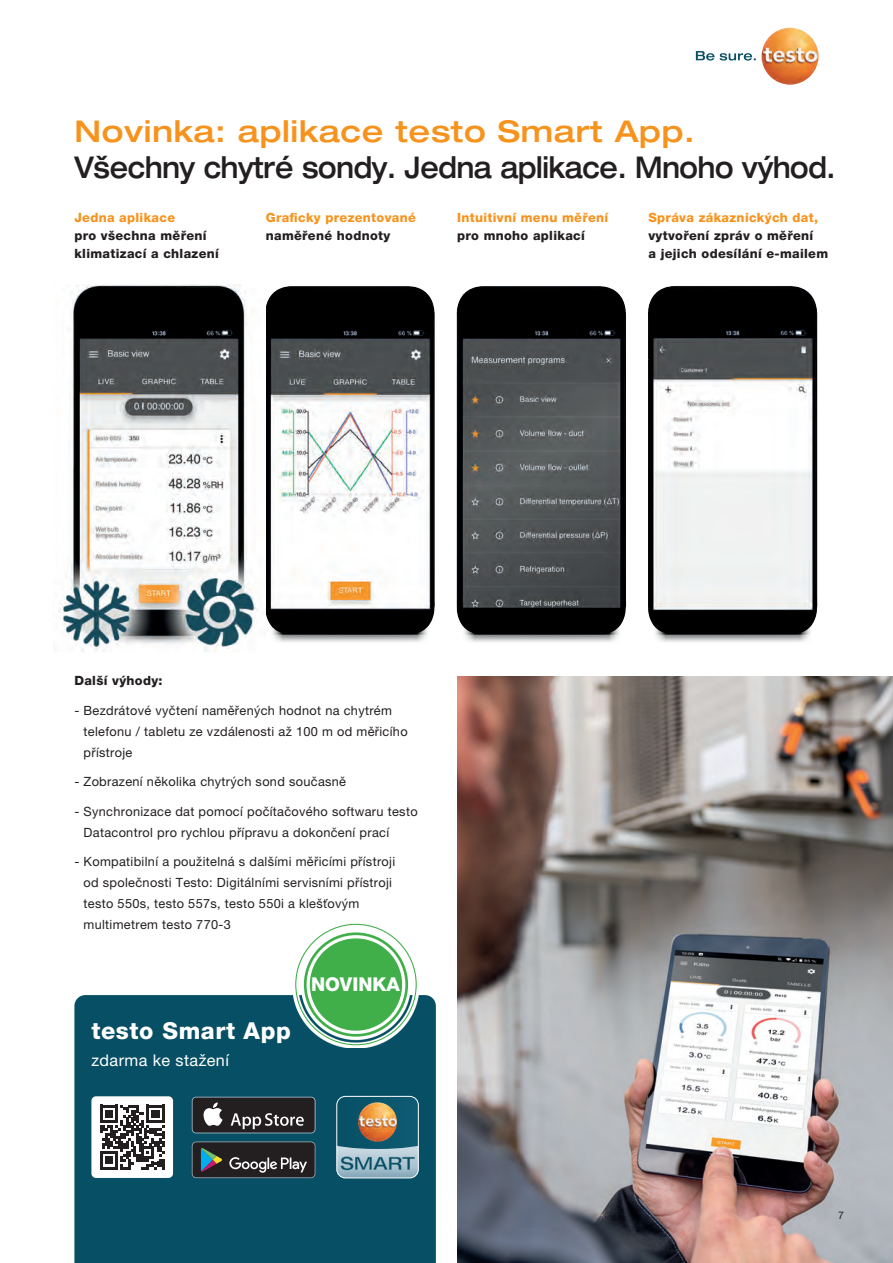
<style>
.page{position:relative;width:893px;height:1263px;background:#fff}
.page>*{position:absolute;margin:0;border:0;box-sizing:border-box;transform-origin:0 0}
.t1{font:500 expanded 30px "Helvetica Neue LTW1 G";letter-spacing:-.01em;color:#231f20;scale:.85 1}
.t2{font:500 expanded 30px "Helvetica Neue LTW1 G";letter-spacing:.025em;color:#f7931d}
.t3{font:800 23.4px "Helvetica Neue LTW1 G";letter-spacing:.025em;color:#fff}
.t4{font:800 19.05px "Helvetica Neue LTW1 G";color:#fff}
.t5{font:16.2px "Helvetica Neue LTW1 G";letter-spacing:.025em;color:#fff}
.t6{font:12.75px/21px "Helvetica Neue LTW1 G";letter-spacing:.025em;color:#231f20}
.t7{font:800 12.75px/18px "Helvetica Neue LTW1 G";letter-spacing:.025em;color:#231f20}
.t8{font:800 12.75px "Helvetica Neue LTW1 G";letter-spacing:.025em;color:#f7931d}
.t9{font:10.5px "Helvetica Neue LTW1 G";color:#231f20}
</style>
<div class="page">
<img style="left:272px;top:634px;width:155px;height:8px">
<img style="left:655px;top:634px;width:155px;height:8px">
<img style="left:464px;top:634px;width:155px;height:8px">
<svg style="left:696px;top:51px;width:60px;height:10px"></svg>
<img style="left:761px;top:28px;width:58px;height:57px;border-radius:29px">
<img style="left:648px;top:286px;width:166px;height:348px">
<img style="left:456px;top:286px;width:166px;height:348px">
<img style="left:266px;top:286px;width:164px;height:348px">
<img style="left:56px;top:285px;width:210px;height:367px">
<img style="left:457px;top:676px;width:436px;height:587px">
<div style="left:74px;top:995px;width:362px;height:268px;background:#074f64"></div>
<div style="left:91px;top:1096px;width:82px;height:82px;background:#fff;border-radius:5px"></div>
<svg style="left:100px;top:1105px;width:65px;height:64px"></svg>
<img style="left:337px;top:1096px;width:81px;height:82px">
<div style="left:336px;top:1096px;width:83px;height:82px;border:1px solid #fff;border-radius:9px"></div>
<svg style="left:192px;top:1141px;width:123px;height:37px;background:#3c3e40"></svg>
<svg style="left:192px;top:1097px;width:123px;height:36px"></svg>
<div style="left:193px;top:1097px;width:122px;height:35px;background:#231f20;border-radius:4px"></div>
<svg style="left:203px;top:1102px;width:20px;height:24px"></svg>
<svg style="left:231px;top:1113px;width:73px;height:16px"></svg>
<div style="left:91px;top:1022px;width:228px;height:68px;background:#074f64"></div>
<svg style="left:293px;top:923px;width:126px;height:125px"></svg>
<svg style="left:295px;top:924px;width:122px;height:121px"></svg>
<h1 class="t2" style="left:74px;top:112px;width:622px">Novinka: aplikace testo Smart App.</h1>
<h1 class="t1" style="left:74px;top:148px;width:897px">Všechny chytré sondy. Jedna aplikace. Mnoho výhod.</h1>
<p class="t8" style="left:648px;top:210px;width:171px">Správa zákaznických dat,</p>
<p class="t7" style="left:648px;top:226px;width:181px">vytvoření zpráv o měření<br>a jejich odesílání e-mailem</p>
<p class="t8" style="left:266px;top:210px;width:152px">Graficky prezentované</p>
<p class="t7" style="left:266px;top:226px;width:126px">naměřené hodnoty</p>
<p class="t8" style="left:457px;top:210px;width:153px">Intuitivní menu měření</p>
<p class="t7" style="left:457px;top:226px;width:129px">pro mnoho aplikací</p>
<p class="t8" style="left:74px;top:210px;width:102px">Jedna aplikace</p>
<p class="t7" style="left:74px;top:226px;width:146px">pro všechna měření klimatizací a chlazení</p>
<p class="t7" style="left:74px;top:672px;width:90px">Další výhody:</p>
<p class="t6" style="left:84px;top:700px;width:326px;text-indent:-9px">- Bezdrátové vyčtení naměřených hodnot na chytrém telefonu / tabletu ze vzdálenosti až 100 m od měřicího přístroje</p>
<p class="t6" style="left:74px;top:771px;width:273px">- Zobrazení několika chytrých sond současně</p>
<p class="t6" style="left:84px;top:801px;width:336px;text-indent:-9px">- Synchronizace dat pomocí počítačového softwaru testo<br>Datacontrol pro rychlou přípravu a dokončení prací</p>
<p class="t6" style="left:84px;top:851px;width:313px;text-indent:-9px">- Kompatibilní a použitelná s dalšími měřicími přístroji od společnosti Testo: Digitálními servisními přístroji testo 550s, testo 557s, testo 550i a klešťovým multimetrem testo 770-3</p>
<h2 class="t3" style="left:91px;top:1016px;width:201px">testo Smart App</h2>
<p class="t5" style="left:91px;top:1050px;width:139px">zdarma ke stažení</p>
<h3 class="t4" style="left:311px;top:973px;width:90px">NOVINKA</h3>
<p class="t9" style="left:838px;top:1209px;width:7px">7</p>
</div>
